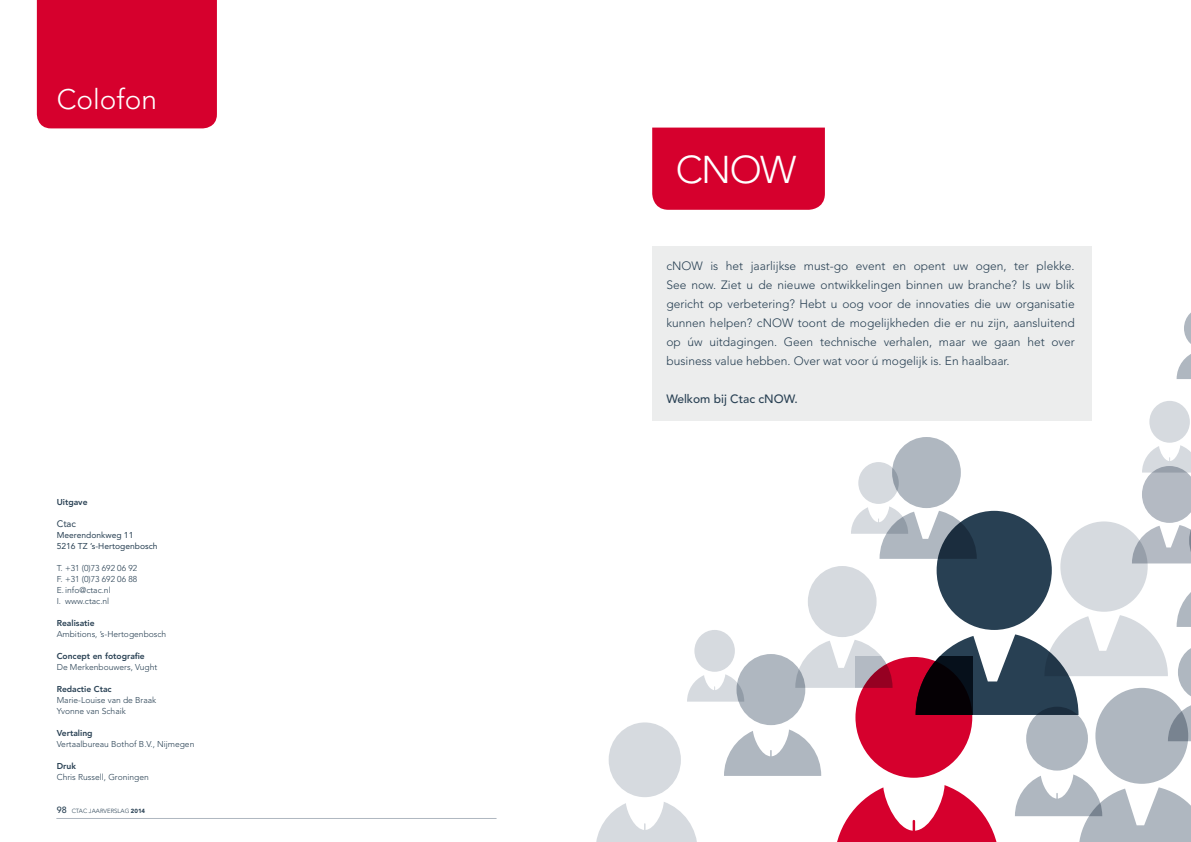
<style>
.page{position:relative;width:1191px;height:842px;background:#fff}
.page>*{position:absolute;margin:0;border:0;box-sizing:border-box;transform-origin:0 0}
.t1{font:300 38.4px "Avenir";color:#fff}
.t2{font:300 28px "Avenir";color:#fff}
.t3{font:300 12px/19px "Avenir";color:#284053;text-align:justify}
.t4{font:500 12px "Avenir";color:#284053}
.t5{font:9.4px "Avenir";color:#284053}
.t6{font:300 8.5px/11px "Avenir";color:#284053}
.t7{font:800 8.5px "Avenir";color:#284053}
.t8{font:8.5px/11px "Avenir";color:#284053}
.t9{font:300 6px "Avenir";color:#284053}
.s1{font-weight:500;font-size:9px}
.s2{font-weight:900}
</style>
<div class="page">
<hr style="left:57px;top:818px;width:439px;height:1px;background:#afb7c0">
<div style="left:37px;top:0;width:180px;height:128px;background:#d6002d"></div>
<div style="left:892px;top:437px;width:68px;height:71px;background:#afb7c0;border-radius:50%"></div>
<svg style="left:1176px;top:312px;width:15px;height:67px"></svg>
<div style="left:1149px;top:401px;width:40px;height:42px;background:#d6dadf;border-radius:50%"></div>
<svg style="left:596px;top:445px;width:595px;height:397px"></svg>
<div style="left:652px;top:247px;width:439px;height:174px;background:#eceded"></div>
<div style="left:652px;top:128px;width:173px;height:82px;background:#d6002d"></div>
<h2 class="t2" style="left:57px;top:82px;width:102px">Colofon</h2>
<p class="t7" style="left:57px;top:497px;width:32px">Uitgave</p>
<p class="t5" style="left:57px;top:518px;width:21px">Ctac</p>
<p class="t8" style="left:57px;top:529px;width:102px">Meerendonkweg 11<br>5216 TZ ’s-Hertogenbosch</p>
<p class="t6" style="left:57px;top:562px;width:82px">T. +31 (0)73 692 06 92<br>F. +31 (0)73 692 06 88<br>E. info@ctac.nl<br>I. www.ctac.nl</p>
<p class="t7" style="left:57px;top:618px;width:39px">Realisatie</p>
<p class="t6" style="left:57px;top:628px;width:111px">Ambitions, ’s-Hertogenbosch</p>
<p class="t7" style="left:57px;top:651px;width:90px">Concept en fotografie</p>
<p class="t6" style="left:57px;top:661px;width:102px">De Merkenbouwers, Vught</p>
<p class="t7" style="left:57px;top:684px;width:56px">Redactie Ctac</p>
<p class="t6" style="left:57px;top:694px;width:101px">Marie-Louise van de Braak<br>Yvonne van Schaik</p>
<p class="t7" style="left:57px;top:728px;width:37px">Vertaling</p>
<p class="t6" style="left:57px;top:738px;width:139px">Vertaalbureau Bothof B.V., Nijmegen</p>
<p class="t7" style="left:57px;top:761px;width:21px">Druk</p>
<p class="t6" style="left:57px;top:771px;width:94px">Chris Russell, Groningen</p>
<p class="t9" style="left:57px;top:807px;width:90px"><span class="s1">98</span> CTAC JAARVERSLAG <span class="s2">2014</span></p>
<h1 class="t1" style="left:675px;top:147px;width:122px">CNOW</h1>
<p class="t3" style="left:666px;top:256px;width:410px">cNOW is het jaarlijkse must-go event en opent uw ogen, ter plekke.<br>See now. Ziet u de nieuwe ontwikkelingen binnen uw branche? Is uw blik gericht op verbetering? Hebt u oog voor de innovaties die uw organisatie kunnen helpen? cNOW toont de mogelijkheden die er nu zijn, aansluitend op úw uitdagingen. Geen technische verhalen, maar we gaan het over business value hebben. Over wat voor ú mogelijk is. En haalbaar.</p>
<p class="t4" style="left:666px;top:392px;width:133px">Welkom bij Ctac cNOW.</p>
</div>
